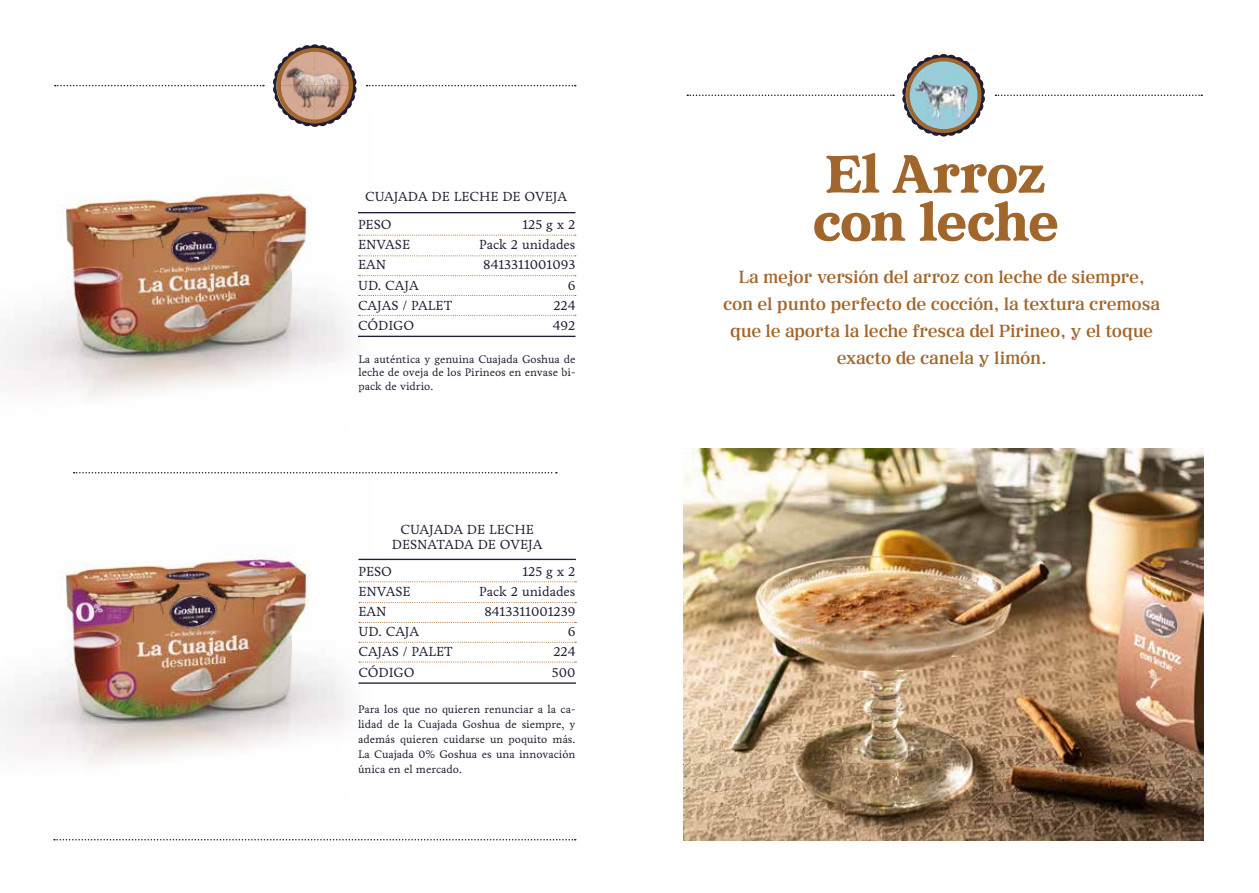
<style>
.page{position:relative;width:1259px;height:893px;background:#fff}
.page>*{position:absolute;margin:0;border:0;box-sizing:border-box;transform-origin:0 0}
.t1{font:700 54px/48px "Everafter";letter-spacing:-.02em;color:#a1662c}
.t2{font:18px/27px "Everafter";letter-spacing:-.02em;color:#a1662c;text-align:center}
.t3{font:13.35px/20.1px "Livory";color:#231c34}
.t4{font:13.35px/15px "Livory";letter-spacing:-.01em;color:#231c33;text-align:center}
.t5{font:11.25px/15px "Livory";color:#231c33}
</style>
<div class="page">
<svg style="left:902px;top:54px;width:83px;height:83px"></svg>
<svg style="left:687px;top:95px;width:207px;height:1px"></svg>
<svg style="left:995px;top:95px;width:207px;height:1px"></svg>
<img style="left:0;top:189px;width:371px;height:209px">
<img style="left:0;top:554px;width:371px;height:210px">
<svg style="left:54px;top:839px;width:522px;height:1px"></svg>
<svg style="left:74px;top:472px;width:483px;height:1px"></svg>
<svg style="left:55px;top:85px;width:209px;height:1px"></svg>
<svg style="left:366px;top:85px;width:210px;height:1px"></svg>
<svg style="left:273px;top:44px;width:84px;height:83px"></svg>
<hr style="left:358px;top:212px;width:217px;height:1px;background:#231c34">
<hr style="left:358px;top:336px;width:217px;height:1px;background:#231c34">
<svg style="left:358px;top:235px;width:218px;height:1px"></svg>
<svg style="left:358px;top:255px;width:218px;height:1px"></svg>
<svg style="left:358px;top:275px;width:218px;height:1px"></svg>
<svg style="left:358px;top:295px;width:218px;height:1px"></svg>
<svg style="left:358px;top:315px;width:218px;height:1px"></svg>
<hr style="left:358px;top:559px;width:218px;height:1px;background:#231c34">
<hr style="left:358px;top:682px;width:218px;height:2px;background:#231c34">
<svg style="left:359px;top:581px;width:217px;height:1px"></svg>
<svg style="left:359px;top:602px;width:217px;height:1px"></svg>
<svg style="left:359px;top:622px;width:217px;height:1px"></svg>
<svg style="left:359px;top:642px;width:217px;height:1px"></svg>
<svg style="left:359px;top:662px;width:217px;height:1px"></svg>
<img style="left:683px;top:448px;width:520px;height:392px">
<p class="t4" style="left:365px;top:189px;width:203px">CUAJADA DE LECHE DE OVEJA</p>
<p class="t3" style="left:479px;top:215px;width:98px;text-align:right">125 g x 2<br>Pack 2 unidades<br>8413311001093<br>6<br>224<br>492</p>
<p class="t3" style="left:358px;top:215px;width:96px">PESO<br>ENVASE<br>EAN<br>UD. CAJA<br>CAJAS / PALET<br>CÓDIGO</p>
<h1 class="t1" style="left:812px;top:151px;width:247px">El Arroz con leche</h1>
<h2 class="t2" style="left:723px;top:264px;width:438px">La mejor versión del arroz con leche de siempre, con el punto perfecto de cocción, la textura cremosa que le aporta la leche fresca del Pirineo, y el toque</h2>
<p class="t5" style="left:358px;top:352px;width:218px">La auténtica y genuina Cuajada Goshua de</p>
<h2 class="t2" style="left:836px;top:345px;width:212px">exacto de canela y limón.</h2>
<p class="t5" style="left:358px;top:366px;width:218px;line-height:13.4px">leche de oveja de los Pirineos en envase bi&shy;pack de vidrio.</p>
<p class="t4" style="left:392px;top:522px;width:152px">CUAJADA DE LECHE<br>DESNATADA DE OVEJA</p>
<p class="t3" style="left:479px;top:561px;width:98px;text-align:right">125 g x 2<br>Pack 2 unidades<br>8413311001239<br>6<br>224<br>500</p>
<p class="t5" style="left:358px;top:702px;width:219px;text-align:justify">Para los que no quieren renunciar a la ca&shy;lidad de la Cuajada Goshua de siempre, y además quieren cuidarse un poquito más.<br>La Cuajada 0% Goshua es una innovación única en el mercado.</p>
<p class="t3" style="left:358px;top:561px;width:96px">PESO<br>ENVASE<br>EAN<br>UD. CAJA<br>CAJAS / PALET<br>CÓDIGO</p>
</div>
